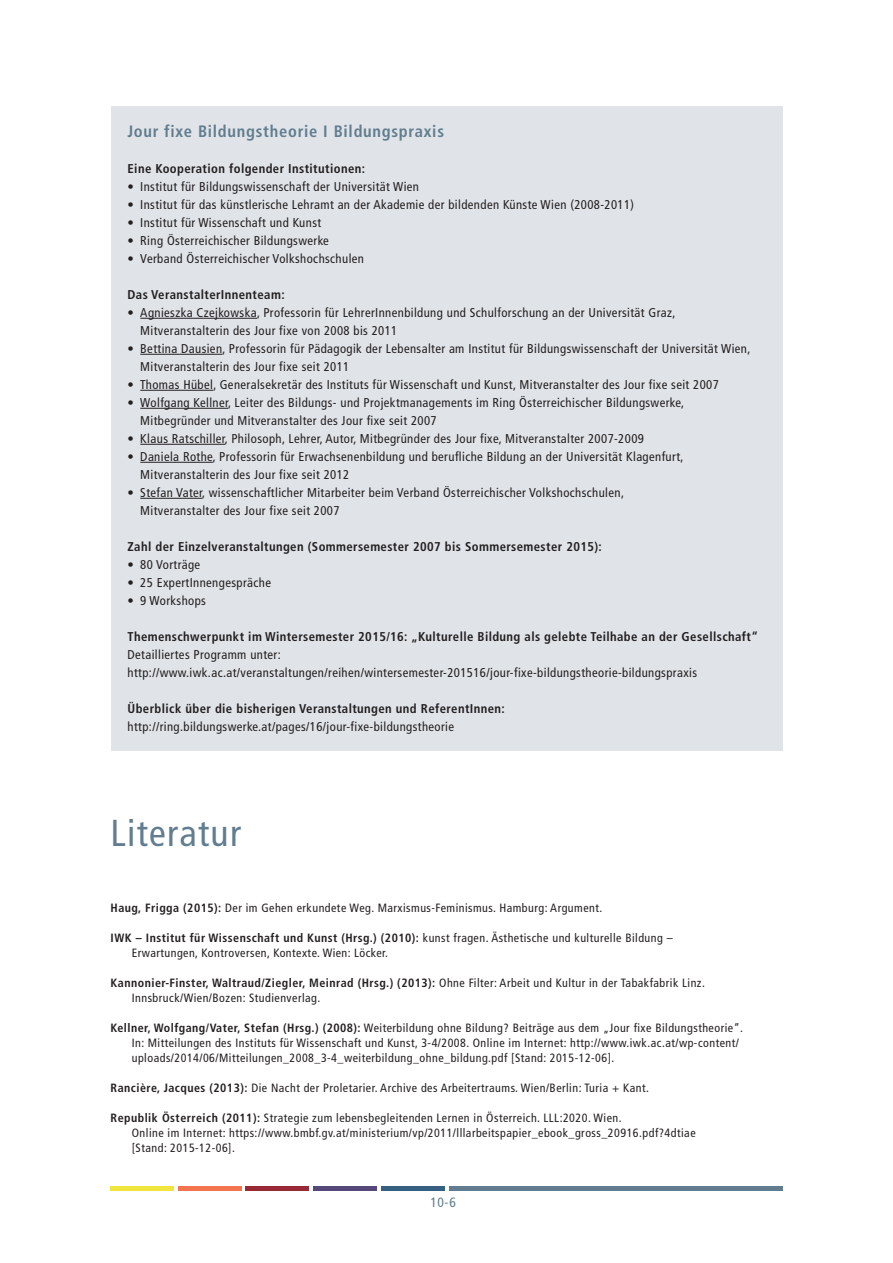
<style>
.page{position:relative;width:893px;height:1263px;background:#fff}
.page>*{position:absolute;margin:0;border:0;box-sizing:border-box;transform-origin:0 0}
.t1{font:condensed 37.5px "Frutiger LT Std";letter-spacing:.035em;color:#617d8f}
.t2{font:700 condensed 16.5px "Frutiger LT Std";letter-spacing:.045em;color:#617d8f}
.t3{font:condensed 13.5px "Frutiger LT Std";color:#617d8f}
.t4{font:condensed 12.75px/18px "Frutiger LT Std";letter-spacing:.03em;color:#231f20}
.t5{font:700 condensed 12.75px "Frutiger LT Std";letter-spacing:.03em;color:#231f20}
.t6{font:condensed 12px/15px "Frutiger LT Std";letter-spacing:.04em;color:#231f20}
.s1{font-weight:700}
</style>
<div class="page">
<div style="left:111px;top:1186px;width:63px;height:5px;background:#f0e53d"></div>
<div style="left:178px;top:1186px;width:64px;height:5px;background:#f3744f"></div>
<div style="left:246px;top:1186px;width:63px;height:5px;background:#972a36"></div>
<div style="left:313px;top:1186px;width:64px;height:5px;background:#544979"></div>
<div style="left:381px;top:1186px;width:63px;height:5px;background:#366080"></div>
<div style="left:449px;top:1186px;width:333px;height:5px;background:#617d8f"></div>
<div style="left:111px;top:106px;width:671px;height:644px;background:#e0e4e8"></div>
<hr style="left:140px;top:318px;width:117px;height:1px;background:#231f20">
<hr style="left:140px;top:354px;width:83px;height:1px;background:#231f20">
<hr style="left:140px;top:390px;width:73px;height:1px;background:#231f20">
<hr style="left:140px;top:408px;width:88px;height:1px;background:#231f20">
<hr style="left:140px;top:444px;width:85px;height:1px;background:#231f20">
<hr style="left:140px;top:462px;width:73px;height:1px;background:#231f20">
<hr style="left:140px;top:498px;width:62px;height:1px;background:#231f20">
<p class="t2" style="left:128px;top:121px;width:318px">Jour fixe Bildungstheorie I Bildungspraxis</p>
<p class="t5" style="left:128px;top:161px;width:239px">Eine Kooperation folgender Institutionen:</p>
<p class="t4" style="left:128px;top:178px;width:293px">• Institut für Bildungswissenschaft der Universität Wien</p>
<p class="t4" style="left:128px;top:196px;width:508px">• Institut für das künstlerische Lehramt an der Akademie der bildenden Künste Wien (2008-2011)</p>
<p class="t4" style="left:128px;top:214px;width:195px">• Institut für Wissenschaft und Kunst</p>
<p class="t4" style="left:128px;top:232px;width:203px">• Ring Österreichischer Bildungswerke</p>
<p class="t4" style="left:128px;top:250px;width:238px">• Verband Österreichischer Volkshochschulen</p>
<p class="t5" style="left:128px;top:287px;width:159px">Das VeranstalterInnenteam:</p>
<p class="t4" style="left:140px;top:304px;width:537px;text-indent:-13px">• Agnieszka Czejkowska, Professorin für LehrerInnenbildung und Schulforschung an der Universität Graz,<br>Mitveranstalterin des Jour fixe von 2008 bis 2011</p>
<p class="t4" style="left:140px;top:340px;width:612px;text-indent:-13px">• Bettina Dausien, Professorin für Pädagogik der Lebensalter am Institut für Bildungswissenschaft der Universität Wien,<br>Mitveranstalterin des Jour fixe seit 2011</p>
<p class="t4" style="left:128px;top:376px;width:593px">• Thomas Hübel, Generalsekretär des Instituts für Wissenschaft und Kunst, Mitveranstalter des Jour fixe seit 2007</p>
<p class="t4" style="left:140px;top:394px;width:545px;text-indent:-13px">• Wolfgang Kellner, Leiter des Bildungs- und Projektmanagements im Ring Österreichischer Bildungswerke,<br>Mitbegründer und Mitveranstalter des Jour fixe seit 2007</p>
<p class="t4" style="left:128px;top:430px;width:518px">• Klaus Ratschiller, Philosoph, Lehrer, Autor, Mitbegründer des Jour fixe, Mitveranstalter 2007-2009</p>
<p class="t4" style="left:140px;top:448px;width:545px;text-indent:-13px">• Daniela Rothe, Professorin für Erwachsenenbildung und berufliche Bildung an der Universität Klagenfurt,<br>Mitveranstalterin des Jour fixe seit 2012</p>
<p class="t4" style="left:140px;top:484px;width:485px;text-indent:-13px">• Stefan Vater, wissenschaftlicher Mitarbeiter beim Verband Österreichischer Volkshochschulen,<br>Mitveranstalter des Jour fixe seit 2007</p>
<p class="t5" style="left:128px;top:539px;width:476px">Zahl der Einzelveranstaltungen (Sommersemester 2007 bis Sommersemester 2015):</p>
<p class="t4" style="left:128px;top:556px;width:74px">• 80 Vorträge</p>
<p class="t4" style="left:128px;top:574px;width:145px">• 25 ExpertInnengespräche</p>
<p class="t4" style="left:128px;top:592px;width:80px">• 9 Workshops</p>
<p class="t5" style="left:128px;top:629px;width:632px">Themenschwerpunkt im Wintersemester 2015/16: „Kulturelle Bildung als gelebte Teilhabe an der Gesellschaft“</p>
<p class="t4" style="left:128px;top:646px;width:571px">Detailliertes Programm unter: http://www.iwk.ac.at/veranstaltungen/reihen/wintersemester-201516/jour-fixe-bildungstheorie-bildungspraxis</p>
<p class="t5" style="left:128px;top:701px;width:379px">Überblick über die bisherigen Veranstaltungen und ReferentInnen:</p>
<p class="t4" style="left:128px;top:718px;width:328px">http://ring.bildungswerke.at/pages/16/jour-fixe-bildungstheorie</p>
<h1 class="t1" style="left:111px;top:812px;width:132px">Literatur</h1>
<p class="t6" style="left:111px;top:901px;width:493px"><span class="s1">Haug, Frigga (2015):</span> Der im Gehen erkundete Weg. Marxismus-Feminismus. Hamburg: Argument.</p>
<p class="t6" style="left:132px;top:931px;width:542px;text-indent:-21px"><span class="s1">IWK – Institut für Wissenschaft und Kunst (Hrsg.) (2010):</span> kunst fragen. Ästhetische und kulturelle Bildung –<br>Erwartungen, Kontroversen, Kontexte. Wien: Löcker.</p>
<p class="t6" style="left:132px;top:976px;width:575px;text-indent:-21px"><span class="s1">Kannonier-Finster, Waltraud/Ziegler, Meinrad (Hrsg.) (2013):</span> Ohne Filter: Arbeit und Kultur in der Tabakfabrik Linz.<br>Innsbruck/Wien/Bozen: Studienverlag.</p>
<p class="t6" style="left:132px;top:1021px;width:613px;text-indent:-21px"><span class="s1">Kellner, Wolfgang/Vater, Stefan (Hrsg.) (2008):</span> Weiterbildung ohne Bildung? Beiträge aus dem „Jour fixe Bildungstheorie“.<br>In: Mitteilungen des Instituts für Wissenschaft und Kunst, 3-4/2008. Online im Internet: http://www.iwk.ac.at/wp-content/ uploads/2014/06/Mitteilungen_2008_3-4_weiterbildung_ohne_bildung.pdf [Stand: 2015-12-06].</p>
<p class="t6" style="left:111px;top:1081px;width:540px"><span class="s1">Rancière, Jacques (2013):</span> Die Nacht der Proletarier. Archive des Arbeitertraums. Wien/Berlin: Turia + Kant.</p>
<p class="t6" style="left:132px;top:1111px;width:565px;text-indent:-21px"><span class="s1">Republik Österreich (2011):</span> Strategie zum lebensbegleitenden Lernen in Österreich. LLL:2020. Wien.<br>Online im Internet: https://www.bmbf.gv.at/ministerium/vp/2011/lllarbeitspapier_ebook_gross_20916.pdf?4dtiae [Stand: 2015-12-06].</p>
<p class="t3" style="left:430px;top:1195px;width:27px">10-6</p>
</div>
